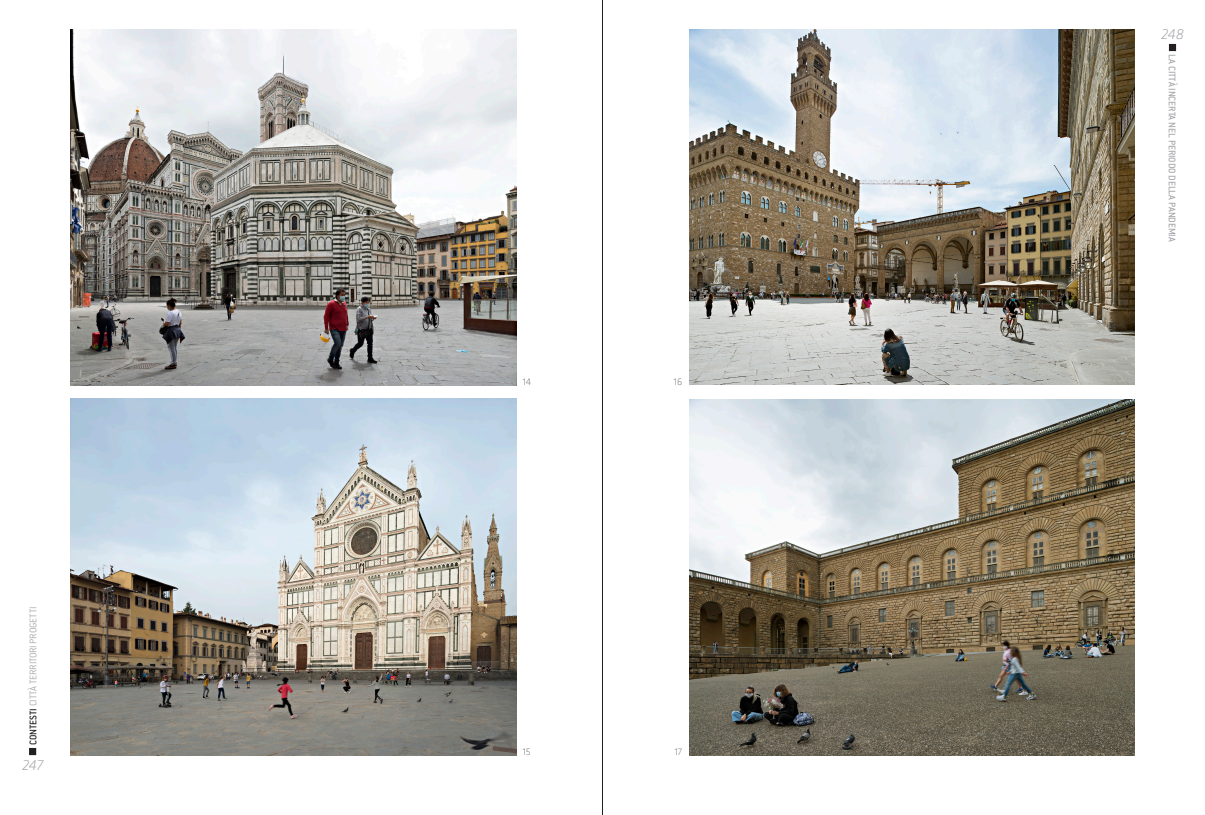
<style>
.page{position:relative;width:1205px;height:815px;background:#fff}
.page>*{position:absolute;margin:0;border:0;box-sizing:border-box;transform-origin:0 0}
.t1{font:italic 300 15px "Klavika";letter-spacing:-.02em;color:#a8a9ad}
.t2{font:500 10.62px "Conduit ITC";letter-spacing:-.01em;color:#a8a9ad}
.t3{font:300 10.62px "Conduit ITC";letter-spacing:-.01em;color:#a8a9ad}
.Dida__Citazioni_picc{font:300 10px "Klavika";letter-spacing:-.01em;color:#808285}
.s1{font-weight:500;color:#231f20}
</style>
<div class="page">
<div style="left:29px;top:748px;width:7px;height:7px;border:1px solid #231f20"></div>
<div style="left:1169px;top:44px;width:7px;height:7px;border:1px solid #231f20"></div>
<hr style="left:602px;top:0;width:1px;height:815px;background:#231f20">
<img style="left:71px;top:29px;width:445px;height:356px">
<img style="left:689px;top:29px;width:445px;height:356px">
<img style="left:71px;top:399px;width:445px;height:356px">
<img style="left:689px;top:399px;width:445px;height:356px">
<p class="t3" style="left:27px;top:745px;width:140px;rotate:-90deg"><span class="s1">CONTESTI</span> CITTÀ TERRITORI PROGETTI</p>
<h1 class="t1" style="left:22px;top:756px;width:22px">247</h1>
<p class="Dida__Citazioni_picc" style="left:523px;top:376px;width:10px">14</p>
<p class="Dida__Citazioni_picc" style="left:674px;top:376px;width:10px">16</p>
<p class="Dida__Citazioni_picc" style="left:523px;top:746px;width:10px">15</p>
<p class="Dida__Citazioni_picc" style="left:675px;top:746px;width:9px">17</p>
<h1 class="t1" style="left:1161px;top:25px;width:24px">248</h1>
<p class="t2" style="left:1178px;top:54px;width:189px;rotate:90deg">LA CITTÀ INCERTA NEL PERIODO DELLA PANDEMIA</p>
</div>
